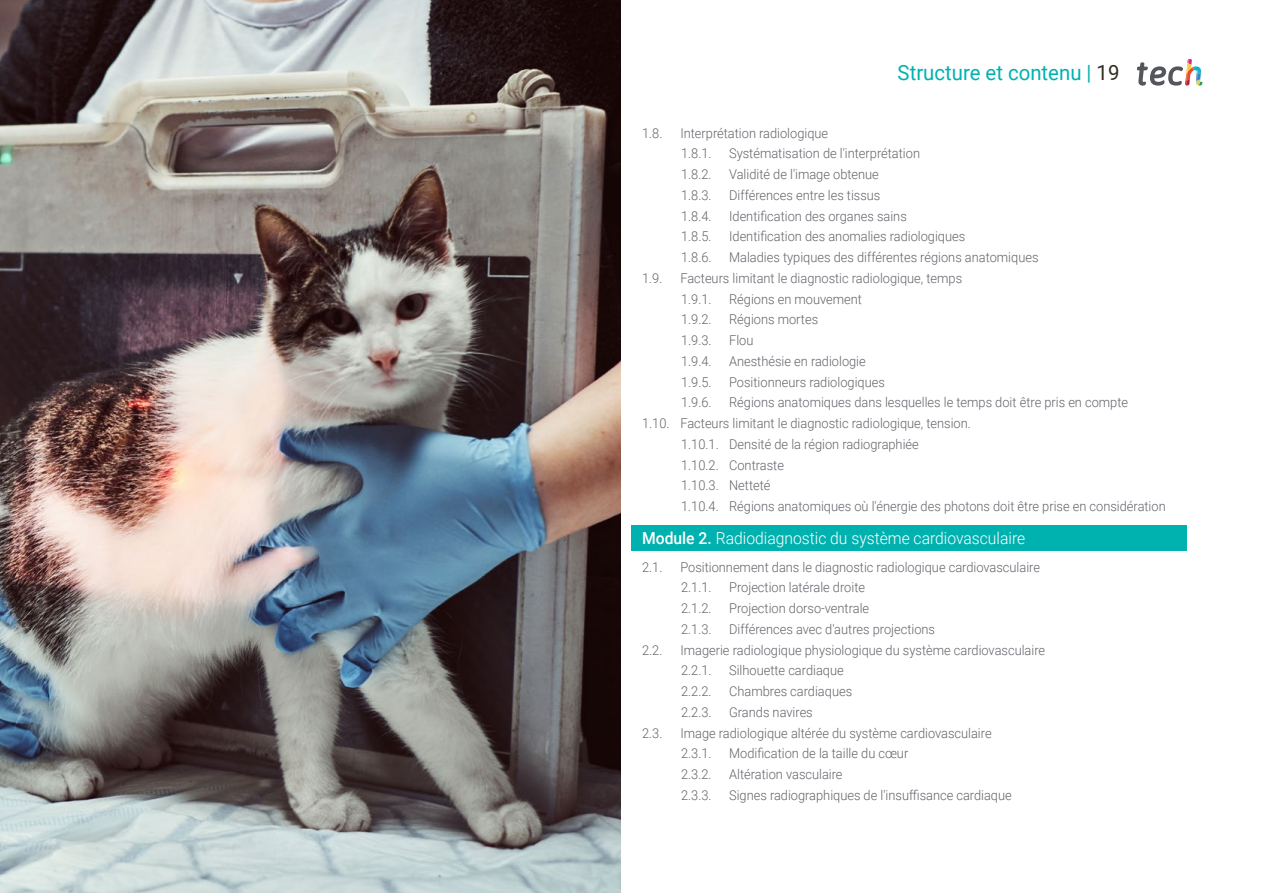
<style>
.page{position:relative;width:1263px;height:893px;background:#fff}
.page>*{position:absolute;margin:0;border:0;box-sizing:border-box;transform-origin:0 0}
.t1{font:21px "Roboto";color:#00b2af}
.t2{font:300 16.5px "Roboto";color:#fff;scale:.95 1}
.t3{font:300 13.5px/20.7px "Roboto";color:#61646a;scale:.95 1}
.s1{color:#312e20}
.s2{font-weight:500}
</style>
<div class="page">
<svg style="left:1137px;top:59px;width:65px;height:27px"></svg>
<div style="left:631px;top:526px;width:555px;height:25px;background:#00b2af"></div>
<img style="left:0;top:0;width:621px;height:893px">
<h1 class="t1" style="left:898px;top:57px;width:223px">Structure et contenu | <span class="s1">19</span></h1>
<p class="t3" style="left:642px;top:122px;width:23px">1.8.</p>
<p class="t3" style="left:680px;top:122px;width:157px">Interprétation radiologique<br>1.8.1.</p>
<p class="t3" style="left:729px;top:143px;width:202px">Systématisation de l'interprétation</p>
<p class="t3" style="left:681px;top:164px;width:34px">1.8.2.</p>
<p class="t3" style="left:729px;top:164px;width:159px">Validité de l'image obtenue</p>
<p class="t3" style="left:681px;top:184px;width:34px">1.8.3.</p>
<p class="t3" style="left:729px;top:184px;width:161px">Différences entre les tissus</p>
<p class="t3" style="left:681px;top:205px;width:34px">1.8.4.</p>
<p class="t3" style="left:729px;top:205px;width:189px">Identification des organes sains</p>
<p class="t3" style="left:681px;top:226px;width:34px">1.8.5.</p>
<p class="t3" style="left:729px;top:226px;width:250px">Identification des anomalies radiologiques</p>
<p class="t3" style="left:681px;top:247px;width:34px">1.8.6.</p>
<p class="t3" style="left:729px;top:247px;width:327px">Maladies typiques des différentes régions anatomiques</p>
<p class="t3" style="left:642px;top:267px;width:23px">1.9.</p>
<p class="t3" style="left:680px;top:267px;width:298px">Facteurs limitant le diagnostic radiologique, temps<br>1.9.1.</p>
<p class="t3" style="left:729px;top:288px;width:141px">Régions en mouvement</p>
<p class="t3" style="left:681px;top:309px;width:34px">1.9.2.</p>
<p class="t3" style="left:729px;top:309px;width:95px">Régions mortes</p>
<p class="t3" style="left:681px;top:330px;width:34px">1.9.3.</p>
<p class="t3" style="left:729px;top:330px;width:27px">Flou</p>
<p class="t3" style="left:681px;top:350px;width:34px">1.9.4.</p>
<p class="t3" style="left:729px;top:350px;width:145px">Anesthésie en radiologie</p>
<p class="t3" style="left:681px;top:371px;width:34px">1.9.5.</p>
<p class="t3" style="left:729px;top:371px;width:165px">Positionneurs radiologiques</p>
<p class="t3" style="left:681px;top:392px;width:34px">1.9.6.</p>
<p class="t3" style="left:729px;top:392px;width:421px">Régions anatomiques dans lesquelles le temps doit être pris en compte</p>
<p class="t3" style="left:642px;top:413px;width:348px">1.10. Facteurs limitant le diagnostic radiologique, tension.</p>
<p class="t3" style="left:681px;top:433px;width:252px">1.10.1. Densité de la région radiographiée</p>
<p class="t3" style="left:681px;top:454px;width:110px">1.10.2. Contraste</p>
<p class="t3" style="left:681px;top:475px;width:96px">1.10.3. Netteté</p>
<p class="t3" style="left:681px;top:496px;width:512px">1.10.4. Régions anatomiques où l'énergie des photons doit être prise en considération</p>
<p class="t2" style="left:642px;top:527px;width:405px"><span class="s2">Module 2.</span> Radiodiagnostic du système cardiovasculaire</p>
<p class="t3" style="left:642px;top:556px;width:23px">2.1.</p>
<p class="t3" style="left:680px;top:556px;width:380px">Positionnement dans le diagnostic radiologique cardiovasculaire<br>2.1.1.</p>
<p class="t3" style="left:729px;top:577px;width:145px">Projection latérale droite</p>
<p class="t3" style="left:681px;top:597px;width:34px">2.1.2.</p>
<p class="t3" style="left:729px;top:597px;width:149px">Projection dorso-ventrale</p>
<p class="t3" style="left:681px;top:618px;width:34px">2.1.3.</p>
<p class="t3" style="left:729px;top:618px;width:218px">Différences avec d'autres projections</p>
<p class="t3" style="left:642px;top:639px;width:23px">2.2.</p>
<p class="t3" style="left:680px;top:639px;width:385px">Imagerie radiologique physiologique du système cardiovasculaire<br>2.2.1.</p>
<p class="t3" style="left:729px;top:660px;width:122px">Silhouette cardiaque</p>
<p class="t3" style="left:681px;top:680px;width:34px">2.2.2.</p>
<p class="t3" style="left:729px;top:680px;width:131px">Chambres cardiaques</p>
<p class="t3" style="left:681px;top:701px;width:34px">2.2.3.</p>
<p class="t3" style="left:729px;top:701px;width:90px">Grands navires</p>
<p class="t3" style="left:642px;top:722px;width:23px">2.3.</p>
<p class="t3" style="left:680px;top:722px;width:329px">Image radiologique altérée du système cardiovasculaire<br>2.3.1.</p>
<p class="t3" style="left:729px;top:743px;width:190px">Modification de la taille du cœur</p>
<p class="t3" style="left:681px;top:763px;width:34px">2.3.2.</p>
<p class="t3" style="left:729px;top:763px;width:121px">Altération vasculaire</p>
<p class="t3" style="left:681px;top:784px;width:34px">2.3.3.</p>
<p class="t3" style="left:729px;top:784px;width:299px">Signes radiographiques de l'insuffisance cardiaque</p>
</div>
